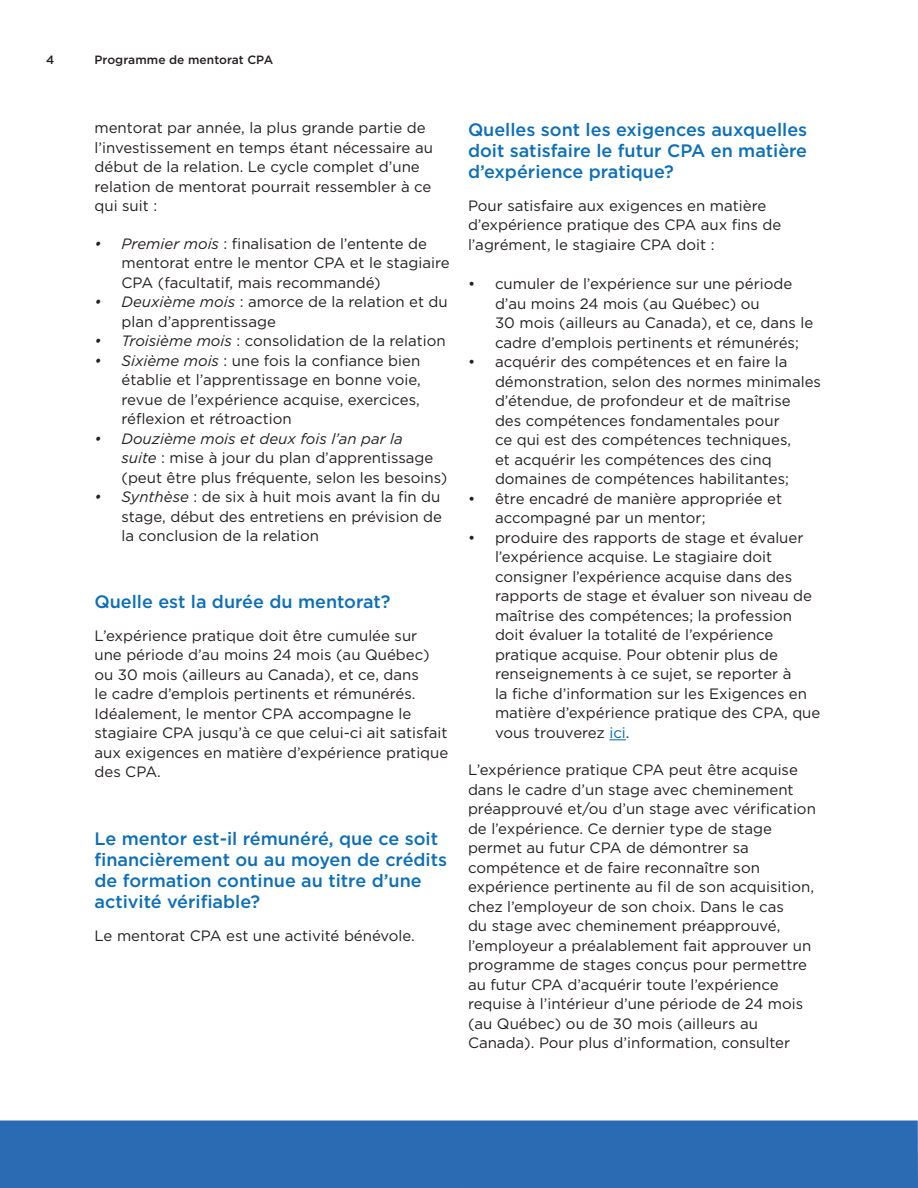
<style>
.page{position:relative;width:918px;height:1188px;background:#fff}
.page>*{position:absolute;margin:0;border:0;box-sizing:border-box;transform-origin:0 0}
.t1{font:500 18px/21px "Gotham";color:#0c6fb8}
.t2{font:15px/19.5px "Gotham";color:#231f20}
.t3{font:500 12px "Gotham";letter-spacing:.005em;color:#231f20}
.s1{font-style:italic}
.s2{color:#0168b3}
</style>
<div class="page">
<div style="left:0;top:1120px;width:918px;height:68px;background:#2b6bb4"></div>
<svg style="left:609px;top:740px;width:17px;height:1px"></svg>
<p class="t3" style="left:46px;top:52px;width:10px">4</p>
<p class="t3" style="left:95px;top:52px;width:180px">programme de mentorat cpa</p>
<p class="t2" style="left:94px;top:118px;width:340px">mentorat par année, la plus grande partie de l’investissement en temps étant nécessaire au début de la relation. Le cycle complet d’une relation de mentorat pourrait ressembler à ce qui suit :</p>
<p class="t2" style="left:122px;top:234px;width:330px;text-indent:-27px"><span class="s1">• Premier mois</span> : fnalisation de l’entente de mentorat entre le mentor CPA et le stagiaire<br>CPA (facultatif, mais recommandé)</p>
<p class="t2" style="left:122px;top:292px;width:328px;text-indent:-27px"><span class="s1">• Deuxième mois</span> : amorce de la relation et du plan d’apprentissage</p>
<p class="t2" style="left:94px;top:331px;width:353px"><span class="s1">• Troisième mois</span> : consolidation de la relation</p>
<p class="t2" style="left:122px;top:351px;width:301px;text-align:justify;text-indent:-27px"><span class="s1">• Sixième mois</span> : une fois la confance bien établie et l’apprentissage en bonne voie, revue de l’expérience acquise, exercices, réfexion et rétroaction</p>
<p class="t2" style="left:122px;top:429px;width:327px;text-indent:-27px"><span class="s1">• Douzième mois et deux fois l’an par la<br>suite</span> : mise à jour du plan d’apprentissage (peut être plus fréquente, selon les besoins)</p>
<p class="t2" style="left:122px;top:487px;width:322px;text-align:justify;text-indent:-27px"><span class="s1">• Synthèse</span> : de six à huit mois avant la fn du stage, début des entretiens en prévision de la conclusion de la relation</p>
<h3 class="t1" style="left:94px;top:590px;width:298px">quelle est la durée du mentorat?</h3>
<p class="t2" style="left:94px;top:625px;width:355px">L’expérience pratique doit être cumulée sur une période d’au moins 24 mois (au Québec) ou 30 mois (ailleurs au Canada), et ce, dans<br>le cadre d’emplois pertinents et rémunérés.<br>Idéalement, le mentor CPA accompagne le stagiaire CPA jusqu’à ce que celui-ci ait satisfait aux exigences en matière d’expérience pratique des CPA.</p>
<h3 class="t1" style="left:94px;top:828px;width:354px">Le mentor est-il rémunéré, que ce soit fnancièrement ou au moyen de crédits de formation continue au titre d’une activité vérifable?</h3>
<p class="t2" style="left:94px;top:926px;width:322px">Le mentorat CPA est une activité bénévole.</p>
<h3 class="t1" style="left:468px;top:119px;width:341px;text-align:justify">quelles sont les exigences auxquelles doit satisfaire le futur cpa en matière d’expérience pratique?</h3>
<p class="t2" style="left:468px;top:196px;width:315px">Pour satisfaire aux exigences en matière d’expérience pratique des CPA aux fns de l’agrément, le stagiaire CPA doit :</p>
<p class="t2" style="left:495px;top:274px;width:320px;text-indent:-27px">• cumuler de l’expérience sur une période d’au moins 24 mois (au Québec) ou<br>30 mois (ailleurs au Canada), et ce, dans le cadre d’emplois pertinents et rémunérés;</p>
<p class="t2" style="left:495px;top:352px;width:328px;text-indent:-27px">• acquérir des compétences et en faire la démonstration, selon des normes minimales d’étendue, de profondeur et de maîtrise<br>des compétences fondamentales pour<br>ce qui est des compétences techniques,<br>et acquérir les compétences des cinq domaines de compétences habilitantes;</p>
<p class="t2" style="left:495px;top:488px;width:289px;text-indent:-27px">• être encadré de manière appropriée et accompagné par un mentor;</p>
<p class="t2" style="left:495px;top:527px;width:327px;text-indent:-27px">• produire des rapports de stage et évaluer l’expérience acquise. Le stagiaire doit consigner l’expérience acquise dans des rapports de stage et évaluer son niveau de maîtrise des compétences; la profession doit évaluer la totalité de l’expérience pratique acquise. Pour obtenir plus de renseignements à ce sujet, se reporter à<br>la fche d’information sur les Exigences en matière d’expérience pratique des CPA, que vous trouverez <span class="s2">ici</span>.</p>
<p class="t2" style="left:468px;top:760px;width:349px">L’expérience pratique CPA peut être acquise dans le cadre d’un stage avec cheminement préapprouvé et/ou d’un stage avec vérifcation de l’expérience. Ce dernier type de stage permet au futur CPA de démontrer sa compétence et de faire reconnaître son expérience pertinente au fl de son acquisition, chez l’employeur de son choix. Dans le cas<br>du stage avec cheminement préapprouvé, l’employeur a préalablement fait approuver un programme de stages conçus pour permettre au futur CPA d’acquérir toute l’expérience requise à l’intérieur d’une période de 24 mois (au Québec) ou de 30 mois (ailleurs au Canada). Pour plus d’information, consulter</p>
</div>
